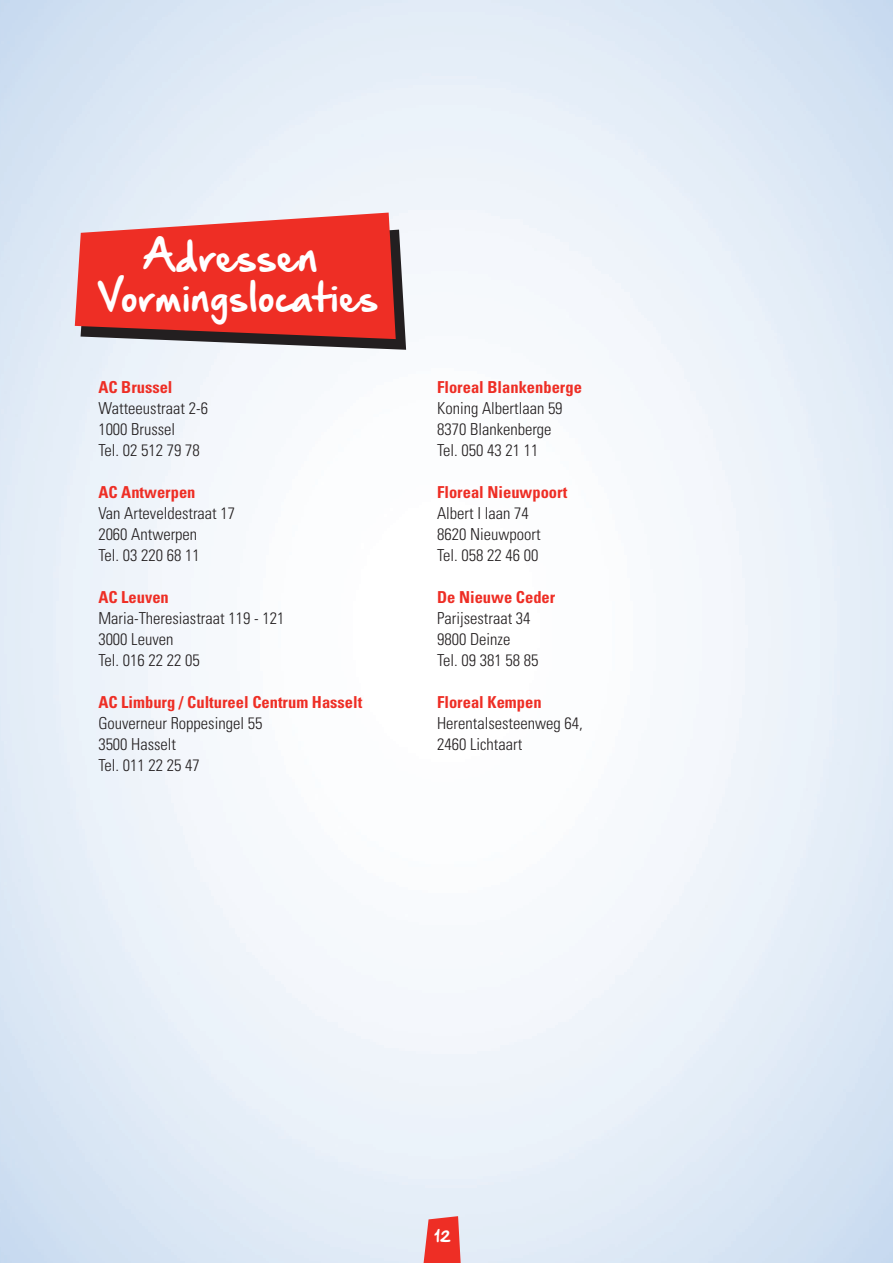
<style>
.page{position:relative;width:893px;height:1263px;background:#fff}
.page>*{position:absolute;margin:0;border:0;box-sizing:border-box;transform-origin:0 0}
.t1{font:36px "Hand Of Sean Demo";color:#fff}
.t2{font:34.5px "Hand Of Sean Demo";color:#fff}
.t3{font:300 condensed 16.5px/21px "Univers LT Std";color:#231f20}
.t4{font:700 condensed 16.5px "Univers LT Std";color:#ee2e25}
.t5{font:13.5px "Hand Of Sean Demo";color:#fff}
</style>
<div class="page">
<svg style="left:75px;top:213px;width:331px;height:137px;background:#d94842"></svg>
<svg style="left:423px;top:1216px;width:38px;height:47px;background:#ec4c46"></svg>
<h1 class="t1" style="left:143px;top:239px;width:177px">Adressen</h1>
<h2 class="t2" style="left:100px;top:280px;width:280px">Vormingslocaties</h2>
<p class="t4" style="left:98px;top:377px;width:76px">AC Brussel</p>
<p class="t3" style="left:98px;top:397px;width:111px">Watteeustraat 2-6<br>1000 Brussel<br>Tel. 02 512 79 78</p>
<p class="t4" style="left:98px;top:482px;width:99px">AC Antwerpen</p>
<p class="t3" style="left:98px;top:502px;width:138px">Van Arteveldestraat 17<br>2060 Antwerpen<br>Tel. 03 220 68 11</p>
<p class="t4" style="left:98px;top:587px;width:72px">AC Leuven</p>
<p class="t3" style="left:98px;top:607px;width:187px">Maria-Theresiastraat 119 - 121<br>3000 Leuven<br>Tel. 016 22 22 05</p>
<p class="t4" style="left:98px;top:692px;width:265px">AC Limburg / Cultureel Centrum Hasselt</p>
<p class="t3" style="left:98px;top:712px;width:165px">Gouverneur Roppesingel 55<br>3500 Hasselt<br>Tel. 011 22 25 47</p>
<p class="t4" style="left:437px;top:377px;width:146px">Floreal Blankenberge</p>
<p class="t3" style="left:437px;top:397px;width:127px">Koning Albertlaan 59<br>8370 Blankenberge<br>Tel. 050 43 21 11</p>
<p class="t4" style="left:437px;top:482px;width:132px">Floreal Nieuwpoort</p>
<p class="t3" style="left:437px;top:502px;width:105px">Albert I laan 74<br>8620 Nieuwpoort<br>Tel. 058 22 46 00</p>
<p class="t4" style="left:437px;top:587px;width:120px">De Nieuwe Ceder</p>
<p class="t3" style="left:437px;top:607px;width:103px">Parijsestraat 34<br>9800 Deinze<br>Tel. 09 381 58 85</p>
<p class="t4" style="left:437px;top:692px;width:106px">Floreal Kempen</p>
<p class="t3" style="left:437px;top:713px;width:147px">Herentalsesteenweg 64,<br>2460 Lichtaart</p>
<p class="t5" style="left:434px;top:1230px;width:18px">12</p>
</div>
